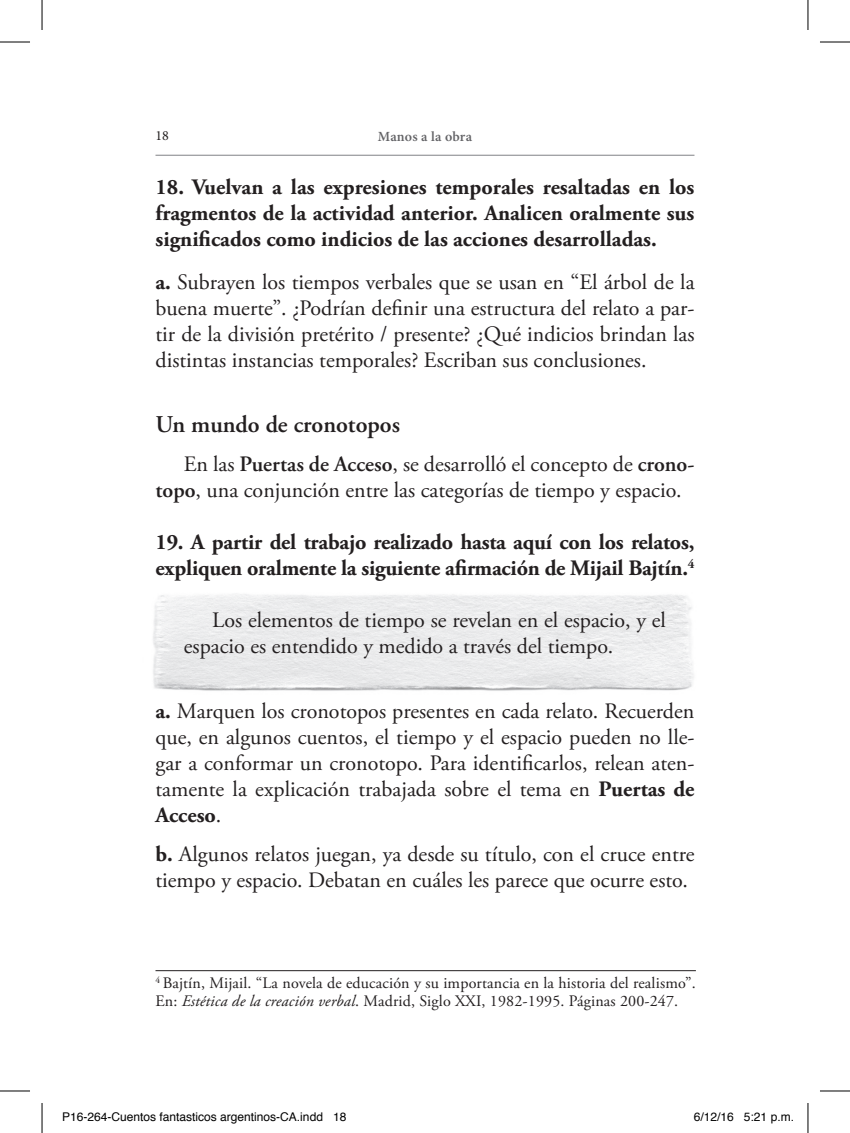
<style>
.page{position:relative;width:850px;height:1133px;background:#fff}
.page>*{position:absolute;margin:0;border:0;box-sizing:border-box;transform-origin:0 0}
.t1{font:600 24px "Adobe Garamond Pro";color:#231f20}
.t2{font:22px/26px "Adobe Garamond Pro";color:#231f20}
.t3{font:700 22px/26px "Adobe Garamond Pro";letter-spacing:-.01em;color:#231f20;text-align:justify}
.t4{font:16px/18px "Adobe Garamond Pro";letter-spacing:.01em;color:#231f20}
.t5{font:600 14px "Minion Pro";letter-spacing:.01em;color:#636366}
.t6{font:14px "Minion Pro";color:#231f20}
.t7{font:12px "Helvetica";color:#000}
.s1{font-weight:700}
.s2{font-weight:600}
.s3{font-style:italic}
</style>
<div class="page">
<hr style="left:155px;top:155px;width:539px;height:1px;background:#808285">
<hr style="left:155px;top:970px;width:540px;height:1px;background:#231f20">
<hr style="left:0;top:42px;width:30px;height:1px;background:#000">
<hr style="left:819px;top:42px;width:30px;height:1px;background:#000">
<hr style="left:0;top:1090px;width:30px;height:1px;background:#000">
<hr style="left:819px;top:1090px;width:30px;height:1px;background:#000">
<hr style="left:42px;top:0;width:1px;height:30px;background:#000">
<hr style="left:42px;top:1103px;width:1px;height:30px;background:#000">
<hr style="left:807px;top:0;width:1px;height:30px;background:#000">
<hr style="left:807px;top:1103px;width:1px;height:30px;background:#000">
<p class="t6" style="left:155px;top:127px;width:15px">18</p>
<p class="t5" style="left:378px;top:128px;width:96px">Manos a la obra</p>
<p class="t3" style="left:155px;top:174px;width:540px">18. Vuelvan a las expresiones temporales resaltadas en los fragmentos de la actividad anterior. Analicen oralmente sus significados como indicios de las acciones desarrolladas.</p>
<p class="t2" style="left:155px;top:270px;width:540px;text-align:justify"><span class="s1">a.</span> Subrayen los tiempos verbales que se usan en “El árbol de la buena muerte”. ¿Podrían definir una estructura del relato a par&shy;tir de la división pretérito / presente? ¿Qué indicios brindan las distintas instancias temporales? Escriban sus conclusiones.</p>
<p class="t1" style="left:155px;top:411px;width:246px">Un mundo de cronotopos</p>
<p class="t2" style="left:155px;top:452px;width:540px;text-indent:28px">En las <span class="s2">Puertas de Acceso</span>, se desarrolló el concepto de <span class="s2">crono&shy;topo</span>, una conjunción entre las categorías de tiempo y espacio.</p>
<p class="t3" style="left:155px;top:529px;width:540px">19. A partir del trabajo realizado hasta aquí con los relatos, expliquen oralmente la siguiente afirmación de Mijail Bajtín.<sup>4</sup></p>
<p class="t2" style="left:184px;top:608px;width:483px;text-indent:28px">Los elementos de tiempo se revelan en el espacio, y el espacio es entendido y medido a través del tiempo.</p>
<p class="t2" style="left:155px;top:699px;width:540px;text-align:justify"><span class="s1">a.</span> Marquen los cronotopos presentes en cada relato. Recuerden que, en algunos cuentos, el tiempo y el espacio pueden no lle&shy;gar a conformar un cronotopo. Para identificarlos, relean aten&shy;tamente la explicación trabajada sobre el tema en <span class="s1">Puertas de Acceso</span>.</p>
<p class="t2" style="left:155px;top:842px;width:540px"><span class="s1">b.</span> Algunos relatos juegan, ya desde su título, con el cruce entre tiempo y espacio. Debatan en cuáles les parece que ocurre esto.</p>
<p class="t4" style="left:155px;top:974px;width:541px"><sup>4</sup> Bajtín, Mijail. “La novela de educación y su importancia en la historia del realismo”.<br>En: <span class="s3">Estética de la creación verbal</span>. Madrid, Siglo XXI, 1982-1995. Páginas 200-247.</p>
<p class="t7" style="left:62px;top:1107px;width:286px">P16-264-Cuentos fantasticos argentinos-CA.indd 18</p>
<p class="t7" style="left:693px;top:1107px;width:102px">6/12/16 5:21 p.m.</p>
</div>
